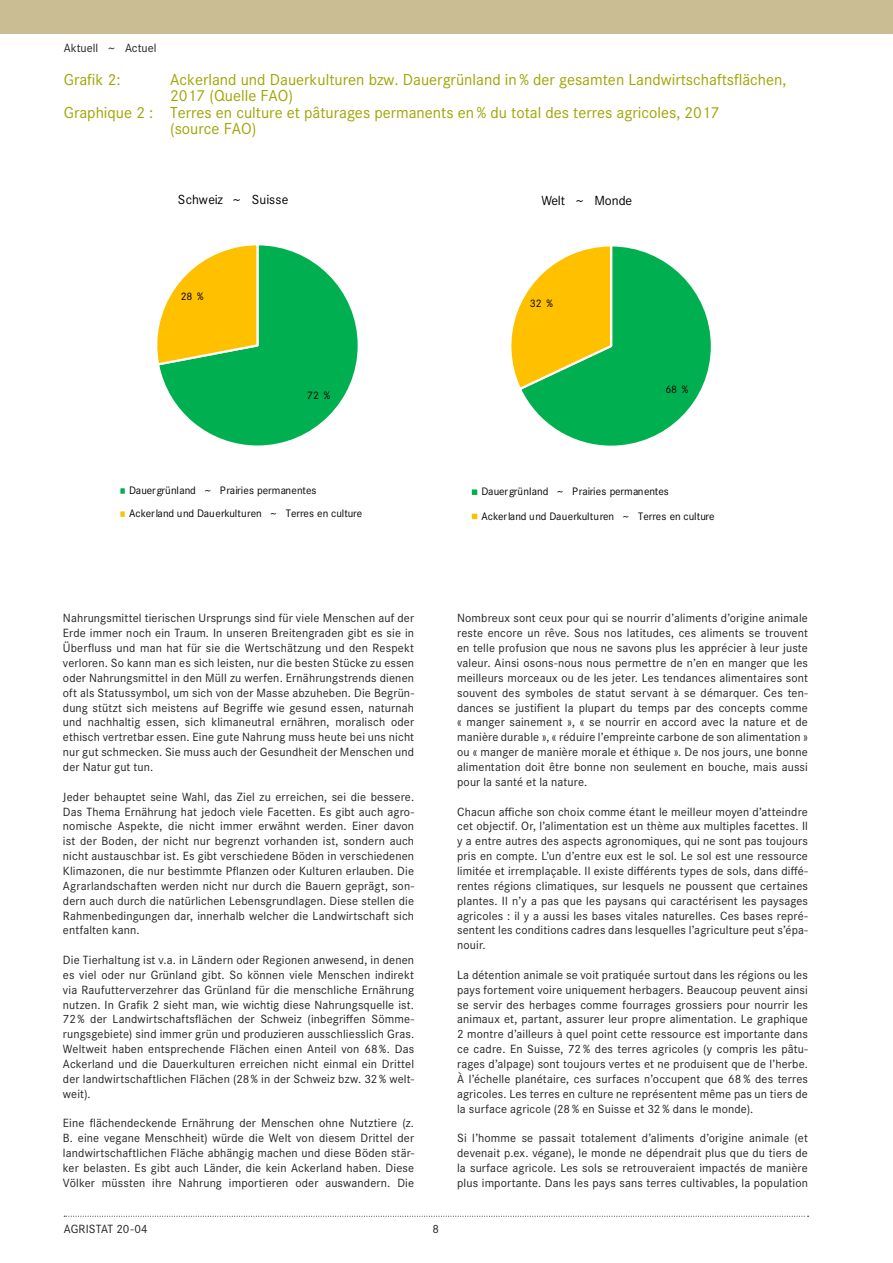
<style>
.page{position:relative;width:893px;height:1263px;background:#fff}
.page>*{position:absolute;margin:0;border:0;box-sizing:border-box;transform-origin:0 0}
._02_Grafiktitel{font:16.5px/16.5px "Corporate S";color:#9ea500}
.t1{font:13.65px "Corporate S";color:#000}
._04_Lauftext_franz{font:12.3px/14.9px "Corporate S";letter-spacing:.01em;color:#231f20;text-align:justify}
._04_Lauftext_de{font:12.3px/14.9px "Corporate S";letter-spacing:.01em;color:#231f20;text-align:justify}
.t2{font:11.25px/23px "Corporate S";color:#000}
</style>
<div class="page">
<svg style="left:64px;top:1216px;width:744px;height:1px"></svg>
<svg style="left:157px;top:245px;width:201px;height:201px"></svg>
<div style="left:119px;top:487px;width:7px;height:8px;background:#00b050"></div>
<div style="left:118px;top:486px;width:9px;height:10px;border:2px solid #fff"></div>
<div style="left:119px;top:510px;width:7px;height:8px;background:#ffc000"></div>
<div style="left:118px;top:509px;width:9px;height:10px;border:2px solid #fff"></div>
<svg style="left:511px;top:246px;width:200px;height:200px"></svg>
<div style="left:471px;top:488px;width:7px;height:8px;background:#00b050"></div>
<div style="left:470px;top:487px;width:9px;height:10px;border:2px solid #fff"></div>
<div style="left:471px;top:512px;width:7px;height:8px;background:#ffc000"></div>
<div style="left:470px;top:511px;width:9px;height:10px;border:2px solid #fff"></div>
<div style="left:0;top:0;width:893px;height:34px;background:#cabc93"></div>
<p class="_04_Lauftext_franz" style="left:64px;top:40px;width:94px">Aktuell ~ Actuel</p>
<p class="_02_Grafiktitel" style="left:64px;top:71px;width:58px">Grafik 2:</p>
<p class="_02_Grafiktitel" style="left:170px;top:71px;width:618px">Ackerland und Dauerkulturen bzw. Dauergrünland in % der gesamten Landwirtschaftsflächen,<br>2017 (Quelle FAO)</p>
<p class="_02_Grafiktitel" style="left:170px;top:104px;width:551px;text-indent:-106px">Graphique 2 : Terres en culture et pâturages permanents en % du total des terres agricoles, 2017 (source FAO)</p>
<p class="t1" style="left:178px;top:192px;width:112px">Schweiz ~ Suisse</p>
<p class="t1" style="left:541px;top:193px;width:92px">Welt ~ Monde</p>
<p class="t2" style="left:181px;top:284px;width:24px">28 %</p>
<p class="t2" style="left:530px;top:292px;width:24px">32 %</p>
<p class="t2" style="left:307px;top:383px;width:24px">72 %</p>
<p class="t2" style="left:665px;top:378px;width:24px">68 %</p>
<p class="t2" style="left:129px;top:479px;width:235px">Dauergrünland ~ Prairies permanentes<br>Ackerland und Dauerkulturen ~ Terres en culture</p>
<p class="t2" style="left:482px;top:480px;width:189px">Dauergrünland ~ Prairies permanentes</p>
<p class="t2" style="left:482px;top:505px;width:235px">Ackerland und Dauerkulturen ~ Terres en culture</p>
<p class="_04_Lauftext_de" style="left:63px;top:611px;width:353px">Nahrungsmittel tierischen Ursprungs sind für viele Menschen auf der Erde immer noch ein Traum. In unseren Breitengraden gibt es sie in Überfluss und man hat für sie die Wertschätzung und den Respekt verloren. So kann man es sich leisten, nur die besten Stücke zu essen oder Nahrungsmittel in den Müll zu werfen. Ernährungstrends dienen oft als Statussymbol, um sich von der Masse abzuheben. Die Begrün&shy;dung stützt sich meistens auf Begriffe wie gesund essen, naturnah und nachhaltig essen, sich klimaneutral ernähren, moralisch oder ethisch vertretbar essen. Eine gute Nahrung muss heute bei uns nicht nur gut schmecken. Sie muss auch der Gesundheit der Menschen und der Natur gut tun.</p>
<p class="_04_Lauftext_de" style="left:63px;top:789px;width:353px">Jeder behauptet seine Wahl, das Ziel zu erreichen, sei die bessere.<br>Das Thema Ernährung hat jedoch viele Facetten. Es gibt auch agro&shy;nomische Aspekte, die nicht immer erwähnt werden. Einer davon ist der Boden, der nicht nur begrenzt vorhanden ist, sondern auch nicht austauschbar ist. Es gibt verschiedene Böden in verschiedenen Klimazonen, die nur bestimmte Pflanzen oder Kulturen erlauben. Die Agrarlandschaften werden nicht nur durch die Bauern geprägt, son&shy;dern auch durch die natürlichen Lebensgrundlagen. Diese stellen die Rahmenbedingungen dar, innerhalb welcher die Landwirtschaft sich entfalten kann.</p>
<p class="_04_Lauftext_de" style="left:63px;top:953px;width:353px">Die Tierhaltung ist v.a. in Ländern oder Regionen anwesend, in denen es viel oder nur Grünland gibt. So können viele Menschen indirekt via Raufutterverzehrer das Grünland für die menschliche Ernährung nutzen. In Grafik 2 sieht man, wie wichtig diese Nahrungsquelle ist.<br>72% der Landwirtschaftsflächen der Schweiz (inbegriffen Sömme&shy;rungsgebiete) sind immer grün und produzieren ausschliesslich Gras.<br>Weltweit haben entsprechende Flächen einen Anteil von 68%. Das Ackerland und die Dauerkulturen erreichen nicht einmal ein Drittel der landwirtschaftlichen Flächen (28% in der Schweiz bzw. 32% welt&shy;weit).</p>
<p class="_04_Lauftext_de" style="left:63px;top:1116px;width:353px">Eine flächendeckende Ernährung der Menschen ohne Nutztiere (z.<br>B. eine vegane Menschheit) würde die Welt von diesem Drittel der landwirtschaftlichen Fläche abhängig machen und diese Böden stär&shy;ker belasten. Es gibt auch Länder, die kein Ackerland haben. Diese Völker müssten ihre Nahrung importieren oder auswandern. Die</p>
<p class="_04_Lauftext_franz" style="left:64px;top:1222px;width:86px">AGRISTAT 20-04</p>
<p class="_04_Lauftext_franz" style="left:433px;top:1222px;width:8px">8</p>
<p class="_04_Lauftext_franz" style="left:457px;top:611px;width:352px">Nombreux sont ceux pour qui se nourrir d’aliments d’origine animale reste encore un rêve. Sous nos latitudes, ces aliments se trouvent en telle profusion que nous ne savons plus les apprécier à leur juste valeur. Ainsi osons-nous nous permettre de n’en en manger que les meilleurs morceaux ou de les jeter. Les tendances alimentaires sont souvent des symboles de statut servant à se démarquer. Ces ten&shy;dances se justifient la plupart du temps par des concepts comme « manger sainement », « se nourrir en accord avec la nature et de manière durable », « réduire l’empreinte carbone de son alimentation » ou « manger de manière morale et éthique ». De nos jours, une bonne alimentation doit être bonne non seulement en bouche, mais aussi pour la santé et la nature.</p>
<p class="_04_Lauftext_franz" style="left:457px;top:804px;width:352px">Chacun affiche son choix comme étant le meilleur moyen d’atteindre cet objectif. Or, l’alimentation est un thème aux multiples facettes. Il y a entre autres des aspects agronomiques, qui ne sont pas toujours pris en compte. L’un d’entre eux est le sol. Le sol est une ressource limitée et irremplaçable. Il existe différents types de sols, dans diffé&shy;rentes régions climatiques, sur lesquels ne poussent que certaines plantes. Il n’y a pas que les paysans qui caractérisent les paysages agricoles : il y a aussi les bases vitales naturelles. Ces bases repré&shy;sentent les conditions cadres dans lesquelles l’agriculture peut s’épa&shy;nouir.</p>
<p class="_04_Lauftext_franz" style="left:457px;top:967px;width:352px">La détention animale se voit pratiquée surtout dans les régions ou les pays fortement voire uniquement herbagers. Beaucoup peuvent ainsi se servir des herbages comme fourrages grossiers pour nourrir les animaux et, partant, assurer leur propre alimentation. Le graphique 2 montre d’ailleurs à quel point cette ressource est importante dans ce cadre. En Suisse, 72 % des terres agricoles (y compris les pâtu&shy;rages d’alpage) sont toujours vertes et ne produisent que de l’herbe.<br>À l’échelle planétaire, ces surfaces n’occupent que 68 % des terres agricoles. Les terres en culture ne représentent même pas un tiers de la surface agricole (28 % en Suisse et 32 % dans le monde).</p>
<p class="_04_Lauftext_franz" style="left:457px;top:1131px;width:352px">Si l’homme se passait totalement d’aliments d’origine animale (et devenait p.ex. végane), le monde ne dépendrait plus que du tiers de la surface agricole. Les sols se retrouveraient impactés de manière plus importante. Dans les pays sans terres cultivables, la population</p>
</div>
